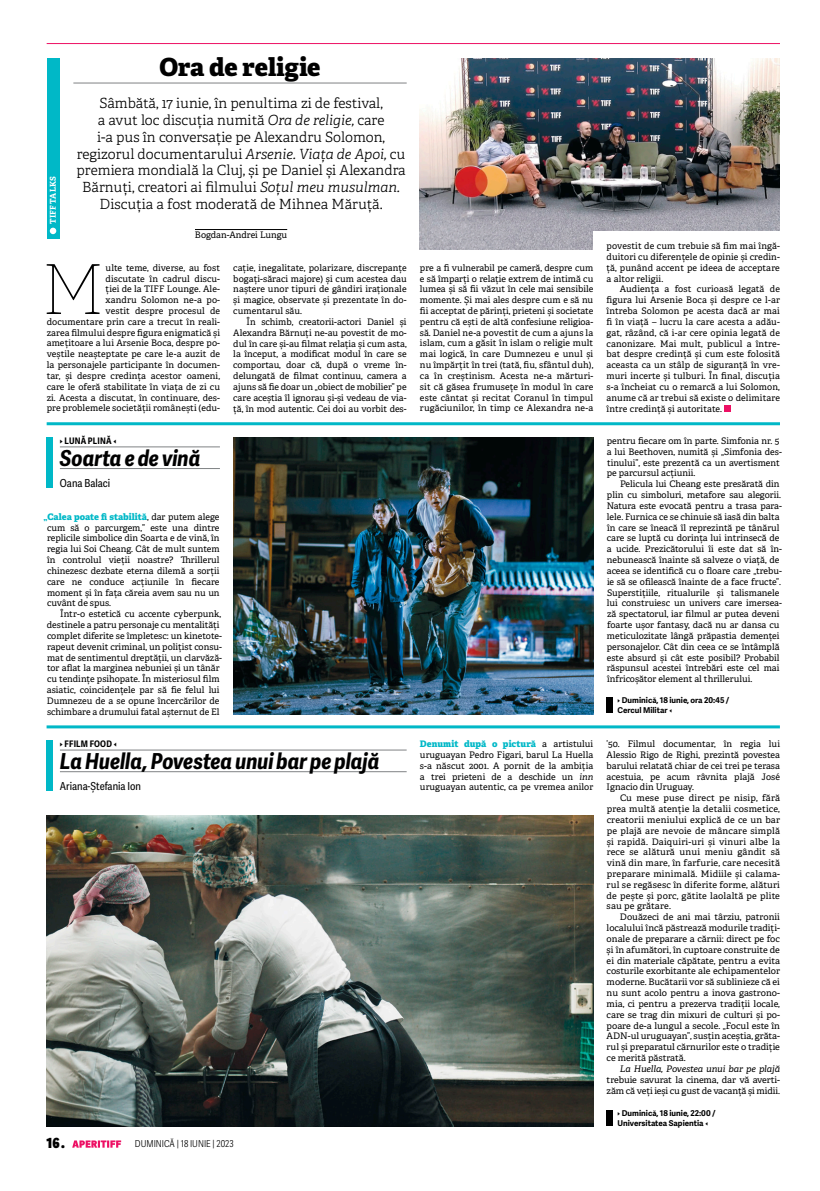
<style>
.page{position:relative;width:820px;height:1191px;background:#fff}
.page>*{position:absolute;margin:0;border:0;box-sizing:border-box;transform-origin:0 0}
.t1{font:100 68.8px "Adelle";color:#000}
.t2{font:800 25px "Adelle";letter-spacing:-.005em;color:#000}
.t3{font:italic 700 22px "Adelle Sans Cnd";color:#000}
.t4{font:300 14px/16.8px "Adelle";color:#000;text-align:center}
.t5{font:14px "Adelle Sans Cnd Hv";color:#000}
.t6{font:11px "Adelle Sans Cnd";color:#000}
.t7{font:9.5px "Adelle Sans Cnd Lt";color:#000}
.t8{font:9px/10.8px "Adelle";color:#000;text-align:justify}
.t9{font:italic 9px "Adelle";letter-spacing:-.01em;color:#000}
.t10{font:700 9px "Adelle Sans Cnd";letter-spacing:.02em;color:#000}
.t11{font:700 8px/9.6px "Adelle Sans";color:#000}
.t12{font:700 8px "Adelle";letter-spacing:.01em;color:#fff}
.s1{font-style:italic}
.s2{font-weight:800;color:#00b8c7}
.s3{font-family:"Myriad Pro"}
</style>
<div class="page">
<svg style="left:72px;top:1140px;width:49px;height:7px"></svg>
<hr style="left:47px;top:43px;width:732px;height:1px;background:#ed1064">
<img style="left:420px;top:58px;width:359px;height:191px">
<div style="left:593px;top:231px;width:186px;height:44px;background:#fff"></div>
<img style="left:47px;top:816px;width:546px;height:310px">
<img style="left:233px;top:437px;width:360px;height:277px">
<hr style="left:47px;top:422px;width:732px;height:3px;background:#00b8c7">
<div style="left:47px;top:437px;width:6px;height:50px;background:#00b8c7"></div>
<hr style="left:60px;top:447px;width:160px;height:1px;background:#7f8284">
<hr style="left:60px;top:468px;width:160px;height:1px;background:#7f8284">
<div style="left:47px;top:740px;width:6px;height:50px;background:#00b8c7"></div>
<hr style="left:60px;top:750px;width:346px;height:1px;background:#7f8284">
<hr style="left:60px;top:771px;width:346px;height:1px;background:#7f8284">
<div style="left:606px;top:697px;width:6px;height:15px;background:#000"></div>
<div style="left:606px;top:1110px;width:6px;height:16px;background:#000"></div>
<div style="left:47px;top:58px;width:12px;height:180px;background:#00b8c7"></div>
<svg style="left:50px;top:228px;width:6px;height:6px"></svg>
<hr style="left:73px;top:83px;width:333px;height:1px;background:#7f8284">
<div style="left:724px;top:404px;width:6px;height:7px;background:#ed1064"></div>
<hr style="left:195px;top:229px;width:92px;height:1px;background:#000">
<hr style="left:47px;top:725px;width:732px;height:3px;background:#00b8c7">
<p class="t12" style="left:48px;top:224px;width:49px;rotate:-90deg">TIFF TALKS</p>
<h2 class="t2" style="left:159px;top:51px;width:163px">Ora de religie</h2>
<p class="t4" style="left:76px;top:95px;width:330px">Sâmbătă, 17 iunie, în penultima zi de festival,<br>a avut loc discuția numită <span class="s1">Ora de religie,</span> care<br>i-a pus în conversație pe Alexandru Solomon, regizorul documentarului <span class="s1">Arsenie. Viața de Apoi,</span> cu premiera mondială la Cluj, și pe Daniel și Alexandra Bărnuți, creatori ai filmului <span class="s1">Soțul meu musulman.<br></span>Discuția a fost moderată de Mihnea Măruță.</p>
<p class="t8" style="left:195px;top:230px;width:94px">Bogdan-Andrei Lungu</p>
<p class="t8" style="left:47px;top:262px;width:175px;text-align:right">ulte teme, diverse, au fost<br>discutate în cadrul discu-<br>ției de la TIFF Lounge. Ale-<br>xandru Solomon ne-a po-<br>vestit despre procesul de documentare prin care a trecut în reali&shy;zarea filmului despre figura enigmatică și amețitoare a lui Arsenie Boca, despre po&shy;veștile neașteptate pe care le-a auzit de la personajele participante în documen&shy;tar, și despre credința acestor oameni, care le oferă stabilitate în viața de zi cu zi. Acesta a discutat, în continuare, des&shy;pre problemele societății românești (edu-</p>
<p class="t8" style="left:233px;top:262px;width:175px">cație, inegalitate, polarizare, discrepanțe bogați-săraci majore) și cum acestea dau naștere unor tipuri de gândiri iraționale și magice, observate și prezentate în do&shy;cumentarul său.</p>
<h1 class="t1" style="left:41px;top:249px;width:66px">M</h1>
<p class="t8" style="left:233px;top:316px;width:175px;text-indent:13px">În schimb, creatorii-actori Daniel și Alexandra Bărnuți ne-au povestit de mo&shy;dul în care și-au filmat relația și cum asta, la început, a modificat modul în care se comportau, doar că, după o vreme în&shy;delungată de filmat continuu, camera a ajuns să fie doar un „obiect de mobilier” pe care aceștia îl ignorau și-și vedeau de via&shy;ță, în mod autentic. Cei doi au vorbit des-</p>
<p class="t10" style="left:60px;top:434px;width:58px">I LUNĂ PLINĂ L</p>
<h3 class="t3" style="left:60px;top:441px;width:142px">Soarta e de vină</h3>
<p class="t6" style="left:60px;top:475px;width:52px">Oana Balaci</p>
<p class="t8" style="left:47px;top:511px;width:174px;text-indent:-3px"><span class="s2">„Calea poate fi stabilită</span>, dar putem alege cum să o parcurgem,” este una dintre replicile simbolice din Soarta e de vină, în regia lui Soi Cheang. Cât de mult suntem în controlul vieții noastre? Thrillerul chinezesc dezbate eterna dilemă a sorții care ne conduce acțiunile în fiecare moment și în fața căreia avem sau nu un cuvânt de spus.</p>
<p class="t8" style="left:47px;top:608px;width:177px;text-align:left;text-indent:13px">Într-o estetică cu accente cyberpunk, destinele a patru personaje cu mentalități complet diferite se împletesc: un kinetote&shy;rapeut devenit criminal, un polițist consu&shy;mat de sentimentul dreptății, un clarvăză&shy;tor aflat la marginea nebuniei și un tânăr cu tendințe psihopate. În misteriosul film asiatic, coincidențele par să fie felul lui Dumnezeu de a se opune încercărilor de schimbare a drumului fatal așternut de El</p>
<p class="t10" style="left:60px;top:737px;width:58px">I FFILM FOOD L</p>
<h3 class="t3" style="left:60px;top:745px;width:321px">La Huella, Povestea unui bar pe plajă</h3>
<p class="t6" style="left:60px;top:778px;width:83px">Ariana-Ștefania Ion</p>
<h3 class="t5" style="left:47px;top:1132px;width:20px">16 .</h3>
<p class="t7" style="left:135px;top:1137px;width:100px">DUMINICĂ | 18 IUNIE | 2023</p>
<p class="t8" style="left:420px;top:262px;width:175px">pre a fi vulnerabil pe cameră, despre cum e să împarți o relație extrem de intimă cu lumea și să fii văzut în cele mai sensibile momente. Și mai ales despre cum e să nu fii acceptat de părinți, prieteni și societate pentru că ești de altă confesiune religioa&shy;să. Daniel ne-a povestit de cum a ajuns la islam, cum a găsit în islam o religie mult mai logică, în care Dumnezeu e unul și nu împărțit în trei (tată, fiu, sfântul duh), ca în creștinism. Acesta ne-a mărturi&shy;sit că găsea frumusețe în modul în care este cântat și recitat Coranul în timpul rugăciunilor, în timp ce Alexandra ne-a</p>
<p class="t8" style="left:606px;top:241px;width:175px">povestit de cum trebuie să fim mai îngă&shy;duitori cu diferențele de opinie și credin&shy;ță, punând accent pe ideea de acceptare a altor religii.</p>
<p class="t8" style="left:606px;top:284px;width:175px;text-indent:13px">Audiența a fost curioasă legată de figura lui Arsenie Boca și despre ce l-ar întreba Solomon pe acesta dacă ar mai fi în viață – lucru la care acesta a adău&shy;gat, râzând, că i-ar cere opinia legată de canonizare. Mai mult, publicul a între&shy;bat despre credință și cum este folosită aceasta ca un stâlp de siguranță în vre&shy;muri incerte și tulburi. În final, discuția s-a încheiat cu o remarcă a lui Solomon, anume că ar trebui să existe o delimitare între credință și autoritate.</p>
<p class="t8" style="left:606px;top:435px;width:176px;text-align:left">pentru fiecare om în parte. Simfonia nr. 5 a lui Beethoven, numită și „Simfonia des&shy;tinului”, este prezentă ca un avertisment pe parcursul acțiunii.</p>
<p class="t8" style="left:606px;top:479px;width:177px;text-align:left;text-indent:13px">Pelicula lui Cheang este presărată din plin cu simboluri, metafore sau alegorii.<br>Natura este evocată pentru a trasa para&shy;lele. Furnica ce se chinuie să iasă din balta în care se îneacă îl reprezintă pe tânărul care se luptă cu dorința lui intrinsecă de a ucide. Prezicătorului îi este dat să în&shy;nebunească înainte să salveze o viață, de aceea se identifică cu o floare care „trebu&shy;ie să se ofilească înainte de a face fructe”.<br>Superstițiile, ritualurile și talismanele lui construiesc un univers care imersea&shy;ză spectatorul, iar filmul ar putea deveni foarte ușor fantasy, dacă nu ar dansa cu meticulozitate lângă prăpastia demenței personajelor. Cât din ceea ce se întâmplă este absurd și cât este posibil? Probabil răspunsul acestei întrebări este cel mai înfricoșător element al thrillerului.</p>
<p class="t11" style="left:617px;top:695px;width:113px">I Duminic<span class="s3">ă</span>, 18 iunie, ora 20:45 /<br>Cercul Militar L</p>
<p class="t8" style="left:420px;top:738px;width:175px"><span class="s2">Denumit după o pictură</span> a artistului uruguayan Pedro Figari, barul La Huella s-a născut 2001. A pornit de la ambiția a trei prieteni de a deschide un <span class="s1">inn </span>uruguayan autentic, ca pe vremea anilor</p>
<p class="t8" style="left:606px;top:738px;width:175px">’50. Filmul documentar, în regia lui Alessio Rigo de Righi, prezintă povestea barului relatată chiar de cei trei pe terasa acestuia, pe acum râvnita plajă José Ignacio din Uruguay.</p>
<p class="t8" style="left:606px;top:792px;width:175px;text-indent:13px">Cu mese puse direct pe nisip, fără prea multă atenție la detalii cosmetice, creatorii meniului explică de ce un bar pe plajă are nevoie de mâncare simplă și rapidă. Daiquiri-uri și vinuri albe la rece se alătură unui meniu gândit să vină din mare, în farfurie, care necesită preparare minimală. Midiile și calama&shy;rul se regăsesc în diferite forme, alături de pește și porc, gătite laolaltă pe plite sau pe grătare.</p>
<p class="t8" style="left:606px;top:912px;width:175px;text-indent:13px">Douăzeci de ani mai târziu, patronii localului încă păstrează modurile tradiți&shy;onale de preparare a cărnii: direct pe foc și în afumători, în cuptoare construite de ei din materiale căpătate, pentru a evita costurile exorbitante ale echipamentelor moderne. Bucătarii vor să sublinieze că ei nu sunt acolo pentru a inova gastrono&shy;mia, ci pentru a prezerva tradiții locale, care se trag din mixuri de culturi și po&shy;poare de-a lungul a secole. „Focul este în ADN-ul uruguayan”, susțin aceștia, grăta&shy;rul și preparatul cărnurilor este o tradiție ce merită păstrată.</p>
<p class="t9" style="left:619px;top:1063px;width:161px">La Huella, Povestea unui bar pe plajă</p>
<p class="t8" style="left:606px;top:1074px;width:175px">trebuie savurat la cinema, dar vă averti&shy;zăm că veți ieși cu gust de vacanță și midii.</p>
<p class="t11" style="left:617px;top:1108px;width:100px">I Duminic<span class="s3">ă</span>, 18 iunie, 22:00 /<br>Universitatea Sapientia L</p>
</div>
